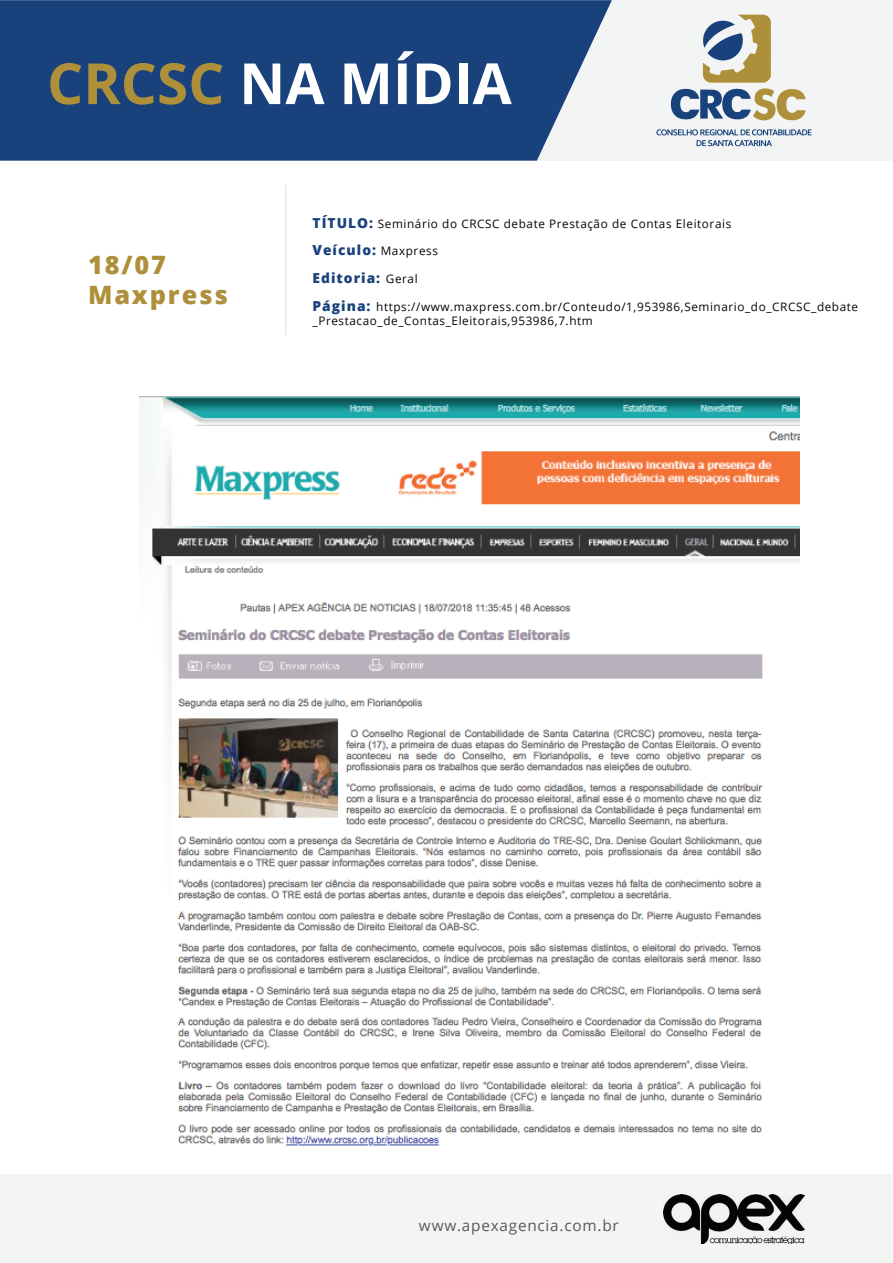
<style>
.page{position:relative;width:893px;height:1263px;background:#fff}
.page>*{position:absolute;margin:0;border:0;box-sizing:border-box;transform-origin:0 0}
.t1{font:700 56.85px "Open Sans";color:#fff}
.t2{font:800 25.35px/30.3px "Open Sans";letter-spacing:.075em;color:#af903a}
.t3{font:15.3px "Open Sans";letter-spacing:.05em;color:#58595b}
.t4{font:800 13.8px/27.3px "Open Sans";letter-spacing:.075em;color:#19417b}
.t5{font:11.7px/14.1px "Open Sans";letter-spacing:.05em;color:#040503}
.s1{color:#af903a}
.s2{font-weight:800;font-size:13.8px;color:#19417b}
.s3{font-weight:400;font-size:11.7px;color:#040503}
</style>
<div class="page">
<hr style="left:285px;top:185px;width:2px;height:150px;background:#e7e8e9">
<img style="left:140px;top:397px;width:659px;height:749px">
<div style="left:0;top:0;width:892px;height:161px;background:#f3f5f5"></div>
<div style="left:0;top:0;width:612px;height:161px;background:#19417b"></div>
<svg style="left:670px;top:15px;width:136px;height:106px"></svg>
<svg style="left:656px;top:129px;width:156px;height:17px"></svg>
<div style="left:0;top:1175px;width:891px;height:88px;background:#f3f5f5"></div>
<img style="left:664px;top:1194px;width:140px;height:50px">
<h1 class="t1" style="left:47px;top:43px;width:466px"><span class="s1">CRCSC</span> NA MÍDIA</h1>
<h2 class="t2" style="left:88px;top:248px;width:142px">18/07<br>Maxpress</h2>
<p class="t5" style="left:312px;top:216px;width:420px"><span class="s2">TÍTULO:</span> Seminário do CRCSC debate Prestação de Contas Eleitorais</p>
<p class="t4" style="left:312px;top:236px;width:127px">Veículo: <span class="s3">Maxpress<br></span>Editoria: <span class="s3">Geral</span></p>
<p class="t5" style="left:312px;top:300px;width:547px"><span class="s2">Página:</span> https://www.maxpress.com.br/Conteudo/1,953986,Seminario_do_CRCSC_debate _Prestacao_de_Contas_Eleitorais,953986,7.htm</p>
<h3 class="t3" style="left:419px;top:1215px;width:201px">www.apexagencia.com.br</h3>
</div>
